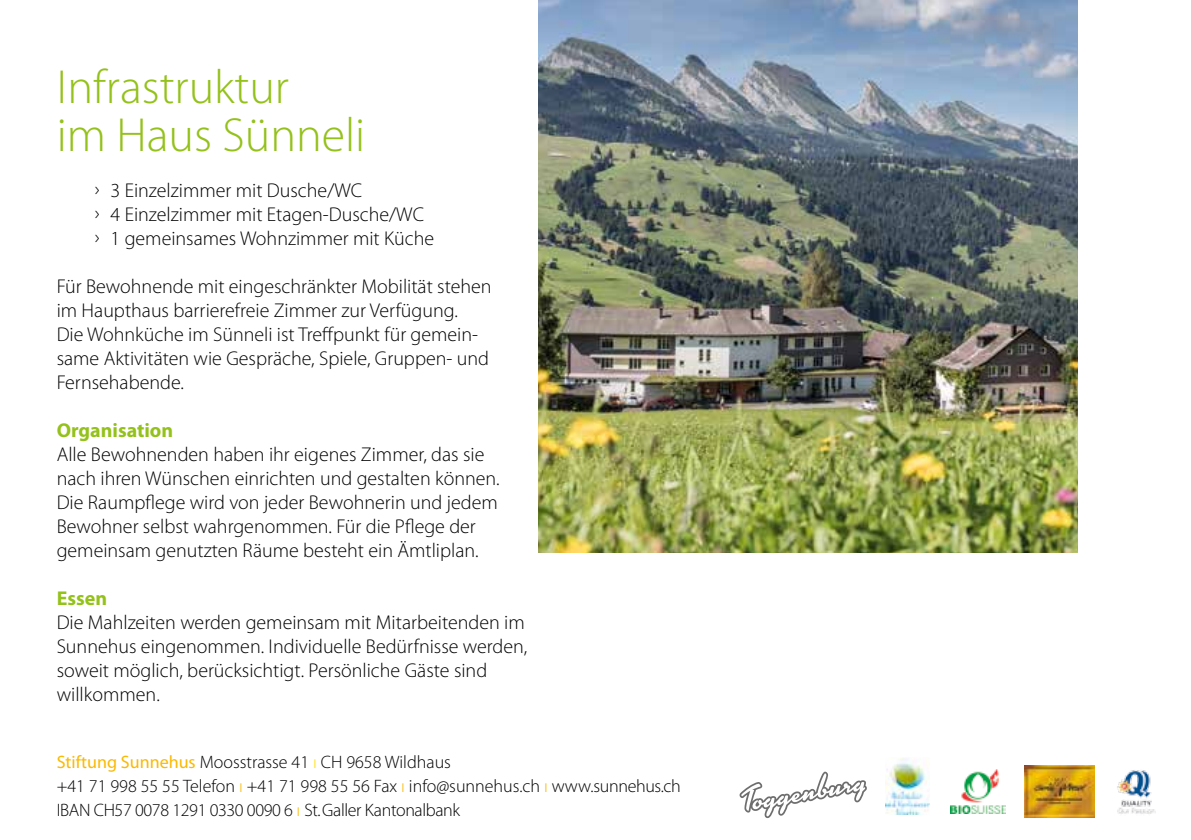
<style>
.page{position:relative;width:1191px;height:840px;background:#fff}
.page>*{position:absolute;margin:0;border:0;box-sizing:border-box;transform-origin:0 0}
.t1{font:300 48px/48px "Myriad Pro";color:#94c11a}
.t2{font:300 20px/24px "Myriad Pro";color:#000}
.t3{font:700 20px "Myriad Pro";color:#94c11a}
.t4{font:300 18px/24px "Myriad Pro";color:#000}
.s1{font-weight:400;color:#fbb900}
.s2{color:#ffde00}
.s3{color:#fbb900}
</style>
<div class="page">
<svg style="left:739px;top:771px;width:128px;height:46px"></svg>
<svg style="left:950px;top:805px;width:56px;height:9px"></svg>
<img style="left:951px;top:769px;width:54px;height:43px">
<img style="left:885px;top:757px;width:44px;height:56px">
<img style="left:1024px;top:765px;width:70px;height:52px">
<img style="left:1117px;top:770px;width:39px;height:44px">
<img style="left:539px;top:0;width:538px;height:552px">
<h1 class="t1" style="left:57px;top:63px;width:310px">Infrastruktur<br>im Haus Sünneli</h1>
<p class="t2" style="left:95px;top:178px;width:341px">› 3 Einzelzimmer mit Dusche/WC<br>› 4 Einzelzimmer mit Etagen-Dusche/WC<br>› 1 gemeinsames Wohnzimmer mit Küche</p>
<p class="t2" style="left:57px;top:274px;width:436px">Für Bewohnende mit eingeschränkter Mobilität stehen im Haupthaus barrierefreie Zimmer zur Verfügung.<br>Die Wohnküche im Sünneli ist Treffpunkt für gemein&shy;same Aktivitäten wie Gespräche, Spiele, Gruppen- und Fernsehabende.</p>
<p class="t3" style="left:57px;top:417px;width:118px">Organisation</p>
<p class="t2" style="left:57px;top:442px;width:444px">Alle Bewohnenden haben ihr eigenes Zimmer, das sie nach ihren Wünschen einrichten und gestalten können.<br>Die Raumpflege wird von jeder Bewohnerin und jedem Bewohner selbst wahrgenommen. Für die Pflege der gemeinsam genutzten Räume besteht ein Ämtliplan.</p>
<p class="t3" style="left:57px;top:585px;width:52px">Essen</p>
<p class="t2" style="left:57px;top:610px;width:472px">Die Mahlzeiten werden gemeinsam mit Mitarbeitenden im Sunnehus eingenommen. Individuelle Bedürfnisse werden, soweit möglich, berücksichtigt. Persönliche Gäste sind willkommen.</p>
<p class="t4" style="left:57px;top:750px;width:625px"><span class="s1">Stiftung Sunnehus</span> Moosstrasse 41 <span class="s2">ı</span> CH 9658 Wildhaus<br>+41 71 998 55 55 Telefon <span class="s3">ı</span> +41 71 998 55 56 Fax <span class="s3">ı</span> info@sunnehus.ch <span class="s3">ı</span> www.sunnehus.ch<br>IBAN CH57 0078 1291 0330 0090 6 <span class="s3">ı</span> St.Galler Kantonalbank</p>
</div>
